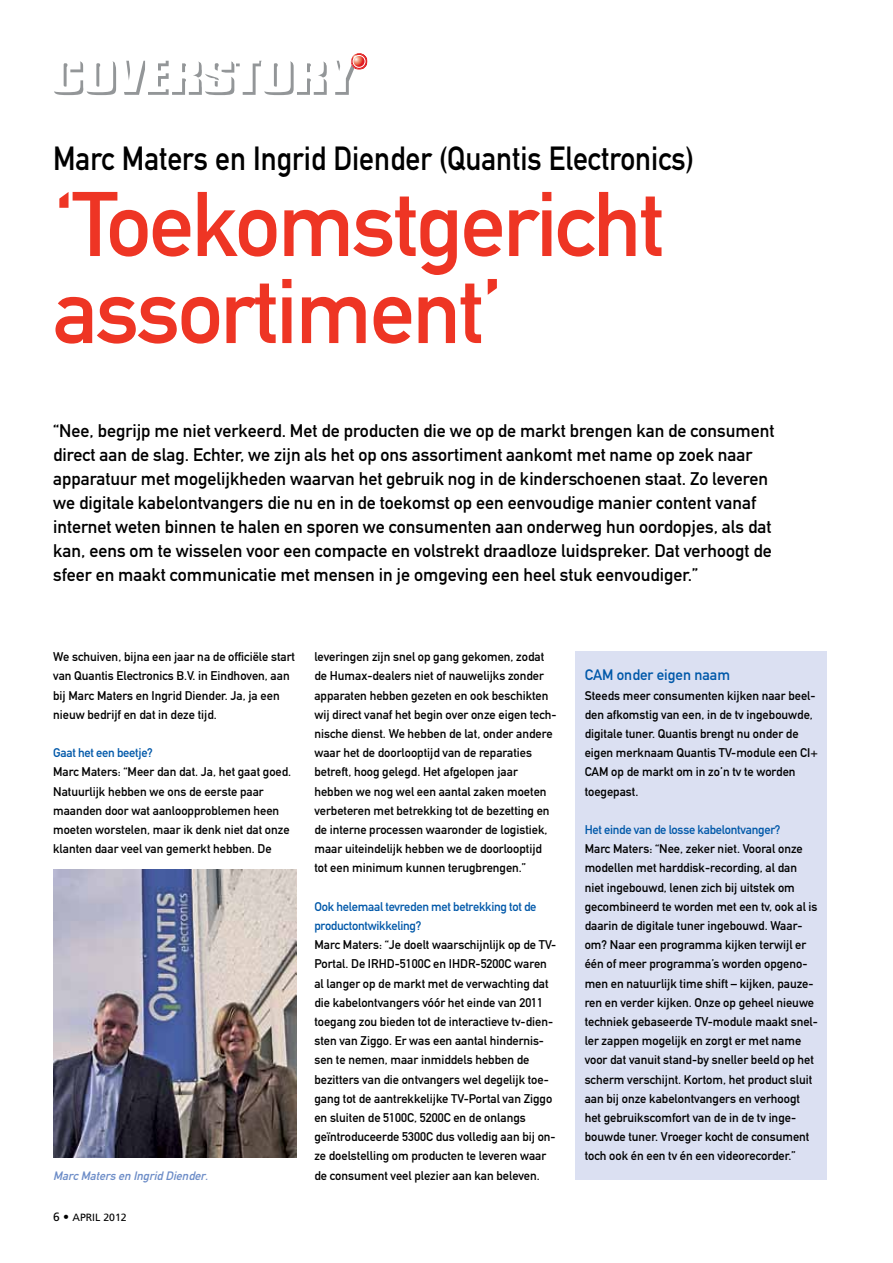
<style>
.page{position:relative;width:893px;height:1263px;background:#fff}
.page>*{position:absolute;margin:0;border:0;box-sizing:border-box;transform-origin:0 0}
.t1{font:90px/87px "DIN Mittelschrift Alternate";letter-spacing:-.025em;color:#ee3524}
.t2{font:700 42px "Compacta BT";letter-spacing:-.025em;color:#939698;scale:1.8 1}
.t3{font:33px "DIN Mittelschrift Alternate";color:#000;scale:.9 1}
.t4{font:18px/24px "DIN Mittelschrift Alternate";color:#000}
.t5{font:15px "DIN Mittelschrift Alternate";color:#0058a9}
.t6{font:12.45px/19.2px "DIN Mittelschrift Alternate";color:#000}
.t7{font:12.45px/19.2px "DIN Mittelschrift Alternate";letter-spacing:-.02em;color:#0058a9}
.t8{font:italic 12px "DIN Mittelschrift Alternate";color:#6c8cc7}
.t9{font:10.5px "Frutiger";color:#000}
.s1{font-size:12px}
</style>
<div class="page">
<svg style="left:351px;top:53px;width:16px;height:17px"></svg>
<div style="left:353px;top:55px;width:12px;height:12px;border:1px solid #fff;border-radius:50%"></div>
<img style="left:53px;top:870px;width:243px;height:288px">
<div style="left:576px;top:651px;width:251px;height:528px;background:#dbe0f2"></div>
<h2 class="t2" style="left:51px;top:53px;width:171px">COVERSTORY</h2>
<h3 class="t3" style="left:53px;top:139px;width:714px">Marc Maters en Ingrid Diender (Quantis Electronics)</h3>
<h1 class="t1" style="left:53px;top:180px;width:613px">‘Toekomstgericht assortiment’</h1>
<p class="t4" style="left:53px;top:418px;width:723px">“Nee, begrijp me niet verkeerd. Met de producten die we op de markt brengen kan de consument direct aan de slag. Echter, we zijn als het op ons assortiment aankomt met name op zoek naar apparatuur met mogelijkheden waarvan het gebruik nog in de kinderschoenen staat. Zo leveren we digitale kabelontvangers die nu en in de toekomst op een eenvoudige manier content vanaf internet weten binnen te halen en sporen we consumenten aan onderweg hun oordopjes, als dat kan, eens om te wisselen voor een compacte en volstrekt draadloze luidspreker. Dat verhoogt de sfeer en maakt communicatie met mensen in je omgeving een heel stuk eenvoudiger.”</p>
<p class="t6" style="left:53px;top:647px;width:243px">We schuiven, bijna een jaar na de officiële start van Quantis Electronics B.V. in Eindhoven, aan bij Marc Maters en Ingrid Diender. Ja, ja een nieuw bedrijf en dat in deze tijd.</p>
<p class="t7" style="left:53px;top:743px;width:101px">Gaat het een beetje?</p>
<p class="t6" style="left:53px;top:762px;width:240px">Marc Maters: “Meer dan dat. Ja, het gaat goed.<br>Natuurlijk hebben we ons de eerste paar maanden door wat aanloopproblemen heen moeten worstelen, maar ik denk niet dat onze klanten daar veel van gemerkt hebben. De</p>
<p class="t8" style="left:53px;top:1168px;width:159px">MarcMaters en Ingrid Diender.</p>
<p class="t9" style="left:53px;top:1211px;width:75px"><span class="s1">6 •</span> APRIL 2012</p>
<p class="t6" style="left:314px;top:647px;width:244px">leveringen zijn snel op gang gekomen, zodat de Humax-dealers niet of nauwelijks zonder apparaten hebben gezeten en ook beschikten wij direct vanaf het begin over onze eigen tech&shy;nische dienst. We hebben de lat, onder andere waar het de doorlooptijd van de reparaties betreft, hoog gelegd. Het afgelopen jaar hebben we nog wel een aantal zaken moeten verbeteren met betrekking tot de bezetting en de interne processen waaronder de logistiek, maar uiteindelijk hebben we de doorlooptijd tot een minimum kunnen terugbrengen.”</p>
<p class="t7" style="left:314px;top:897px;width:224px">Ook helemaal tevreden met betrekking tot de productontwikkeling?</p>
<p class="t6" style="left:314px;top:935px;width:243px">Marc Maters: “Je doelt waarschijnlijk op de TV-Portal. De IRHD-5100C en IHDR-5200C waren al langer op de markt met de verwachting dat die kabelontvangers vóór het einde van 2011 toegang zou bieden tot de interactieve tv-dien&shy;sten van Ziggo. Er was een aantal hindernis&shy;sen te nemen, maar inmiddels hebben de bezitters van die ontvangers wel degelijk toe&shy;gang tot de aantrekkelijke TV-Portal van Ziggo en sluiten de 5100C, 5200C en de onlangs geïntroduceerde 5300C dus volledig aan bij on&shy;ze doelstelling om producten te leveren waar de consument veel plezier aan kan beleven.</p>
<p class="t5" style="left:585px;top:666px;width:147px">CAM onder eigen naam</p>
<p class="t6" style="left:585px;top:685px;width:235px">Steeds meer consumenten kijken naar beel&shy;den afkomstig van een, in de tv ingebouwde, digitale tuner. Quantis brengt nu onder de eigen merknaam Quantis TV-module een CI+ CAM op de markt om in zo’n tv te worden toegepast.</p>
<p class="t7" style="left:585px;top:820px;width:198px">Het einde van de losse kabelontvanger?</p>
<p class="t6" style="left:585px;top:839px;width:235px">Marc Maters: “Nee, zeker niet. Vooral onze modellen met harddisk-recording, al dan niet ingebouwd, lenen zich bij uitstek om gecombineerd te worden met een tv, ook al is daarin de digitale tuner ingebouwd. Waar&shy;om? Naar een programma kijken terwijl er één of meer programma’s worden opgeno&shy;men en natuurlijk time shift – kijken, pauze&shy;ren en verder kijken. Onze op geheel nieuwe techniek gebaseerde TV-module maakt snel&shy;ler zappen mogelijk en zorgt er met name voor dat vanuit stand-by sneller beeld op het scherm verschijnt. Kortom, het product sluit aan bij onze kabelontvangers en verhoogt het gebruikscomfort van de in de tv inge&shy;bouwde tuner. Vroeger kocht de consument toch ook én een tv én een videorecorder.”</p>
</div>
